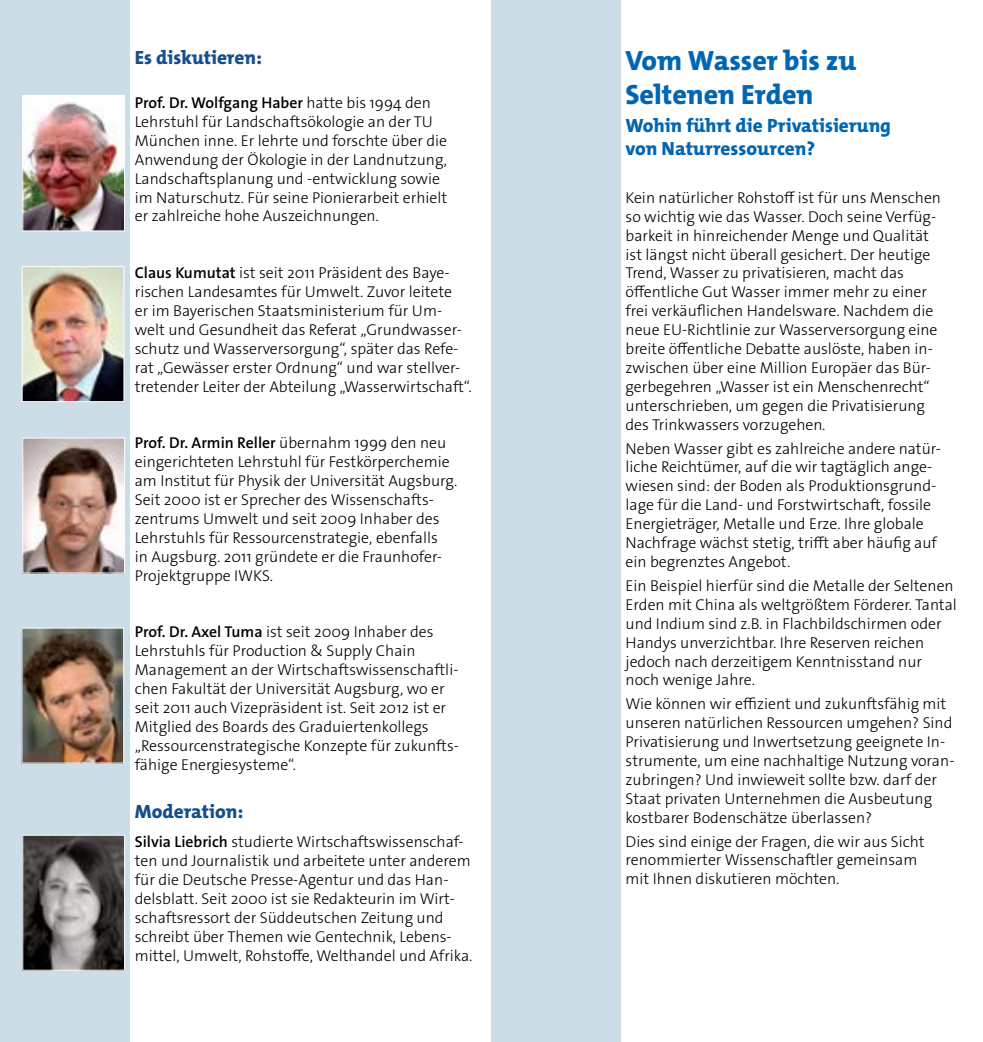
<style>
.page{position:relative;width:983px;height:1042px;background:#fff}
.page>*{position:absolute;margin:0;border:0;box-sizing:border-box;transform-origin:0 0}
.t1{font:800 28px/33.6px "The Mix Os F";color:#0066b3}
.t2{font:800 19.25px/23.1px "The Mix Os F";color:#0066b3}
.t3{font:800 19.25px "The Mix Os F";color:#144e8c}
.t4{font:300 15.75px/18.9px "The Sans Os F";color:#000}
.s1{font-weight:600}
</style>
<div class="page">
<div style="left:0;top:0;width:129px;height:1042px;background:#ccdde7"></div>
<div style="left:491px;top:0;width:129px;height:1042px;background:#ccdde7"></div>
<img style="left:24px;top:97px;width:99px;height:132px">
<div style="left:22px;top:95px;width:103px;height:136px;border:1px solid #fff"></div>
<img style="left:24px;top:268px;width:98px;height:132px">
<div style="left:22px;top:266px;width:102px;height:136px;border:1px solid #fff"></div>
<img style="left:24px;top:440px;width:99px;height:131px">
<div style="left:22px;top:438px;width:103px;height:135px;border:1px solid #fff"></div>
<img style="left:23px;top:630px;width:99px;height:131px">
<div style="left:21px;top:628px;width:103px;height:135px;border:1px solid #fff"></div>
<img style="left:24px;top:837px;width:99px;height:131px">
<div style="left:22px;top:835px;width:103px;height:135px;border:1px solid #fff"></div>
<p class="t3" style="left:135px;top:45px;width:129px">Es diskutieren:</p>
<p class="t4" style="left:135px;top:93px;width:314px"><span class="s1">Prof. Dr. Wolfgang Haber</span> hatte bis 1994 den Lehrstuhl für Landschaftsökologie an der TU München inne. Er lehrte und forschte über die Anwendung der Ökologie in der Landnutzung, Landschaftsplanung und -entwicklung sowie im Naturschutz. Für seine Pionierarbeit erhielt er zahlreiche hohe Auszeichnungen.</p>
<p class="t4" style="left:135px;top:263px;width:338px"><span class="s1">Claus Kumutat</span> ist seit 2011 Präsident des Baye&shy;rischen Landesamtes für Umwelt. Zuvor leitete<br>er im Bayerischen Staatsministerium für Um&shy;welt und Gesundheit das Referat „Grundwasser&shy;schutz und Wasserversorgung“, später das Refe&shy;rat „Gewässer erster Ordnung“ und war stellver&shy;tretender Leiter der Abteilung „Wasserwirtschaft“.</p>
<p class="t4" style="left:135px;top:434px;width:324px"><span class="s1">Prof. Dr. Armin Reller</span> übernahm 1999 den neu eingerichteten Lehrstuhl für Festkörperchemie am Institut für Physik der Universität Augsburg.<br>Seit 2000 ist er Sprecher des Wissenschafts&shy;zentrums Umwelt und seit 2009 Inhaber des Lehrstuhls für Ressourcenstrategie, ebenfalls<br>in Augsburg. 2011 gründete er die Fraunhofer-Projektgruppe IWKS.</p>
<p class="t4" style="left:135px;top:623px;width:326px"><span class="s1">Prof. Dr. Axel Tuma</span> ist seit 2009 Inhaber des Lehrstuhls für Production &amp; Supply Chain Management an der Wirtschaftswissenschaftli&shy;chen Fakultät der Universität Augsburg, wo er seit 2011 auch Vizepräsident ist. Seit 2012 ist er Mitglied des Boards des Graduiertenkollegs „Ressourcenstrategische Konzepte für zukunfts&shy;fähige Energiesysteme“.</p>
<p class="t3" style="left:135px;top:799px;width:110px">Moderation:</p>
<p class="t4" style="left:135px;top:833px;width:339px"><span class="s1">Silvia Liebrich</span> studierte Wirtschaftswissenschaf&shy;ten und Journalistik und arbeitete unter anderem für die Deutsche Presse-Agentur und das Han&shy;delsblatt. Seit 2000 ist sie Redakteurin im Wirt&shy;schaftsressort der Süddeutschen Zeitung und schreibt über Themen wie Gentechnik, Lebens&shy;mittel, Umwelt, Rohstoffe, Welthandel und Afrika.</p>
<h1 class="t1" style="left:625px;top:44px;width:232px">Vom Wasser bis zu<br>Seltenen Erden</h1>
<p class="t2" style="left:625px;top:114px;width:267px">Wohin führt die Privatisierung von Naturressourcen?</p>
<p class="t4" style="left:625px;top:188px;width:317px">Kein natürlicher Rohstoff ist für uns Menschen so wichtig wie das Wasser. Doch seine Verfüg&shy;barkeit in hinreichender Menge und Qualität ist längst nicht überall gesichert. Der heutige Trend, Wasser zu privatisieren, macht das öffentliche Gut Wasser immer mehr zu einer frei verkäuflichen Handelsware. Nachdem die neue EU-Richtlinie zur Wasserversorgung eine breite öffentliche Debatte auslöste, haben in&shy;zwischen über eine Million Europäer das Bür&shy;gerbegehren „Wasser ist ein Menschenrecht“ unterschrieben, um gegen die Privatisierung des Trinkwassers vorzugehen.</p>
<p class="t4" style="left:625px;top:439px;width:317px">Neben Wasser gibt es zahlreiche andere natür&shy;liche Reichtümer, auf die wir tagtäglich ange&shy;wiesen sind: der Boden als Produktionsgrund&shy;lage für die Land- und Forstwirtschaft, fossile Energieträger, Metalle und Erze. Ihre globale Nachfrage wächst stetig, trifft aber häufig auf ein begrenztes Angebot.</p>
<p class="t4" style="left:625px;top:576px;width:333px">Ein Beispiel hierfür sind die Metalle der Seltenen Erden mit China als weltgrößtem Förderer. Tantal und Indium sind z.B. in Flachbildschirmen oder Handys unverzichtbar. Ihre Reserven reichen jedoch nach derzeitigem Kenntnisstand nur noch wenige Jahre.</p>
<p class="t4" style="left:625px;top:694px;width:330px">Wie können wir effizient und zukunftsfähig mit unseren natürlichen Ressourcen umgehen? Sind Privatisierung und Inwertsetzung geeignete In&shy;strumente, um eine nachhaltige Nutzung voran&shy;zubringen? Und inwieweit sollte bzw. darf der Staat privaten Unternehmen die Ausbeutung kostbarer Bodenschätze überlassen?</p>
<p class="t4" style="left:625px;top:832px;width:300px">Dies sind einige der Fragen, die wir aus Sicht renommierter Wissenschaftler gemeinsam mit Ihnen diskutieren möchten.</p>
</div>
